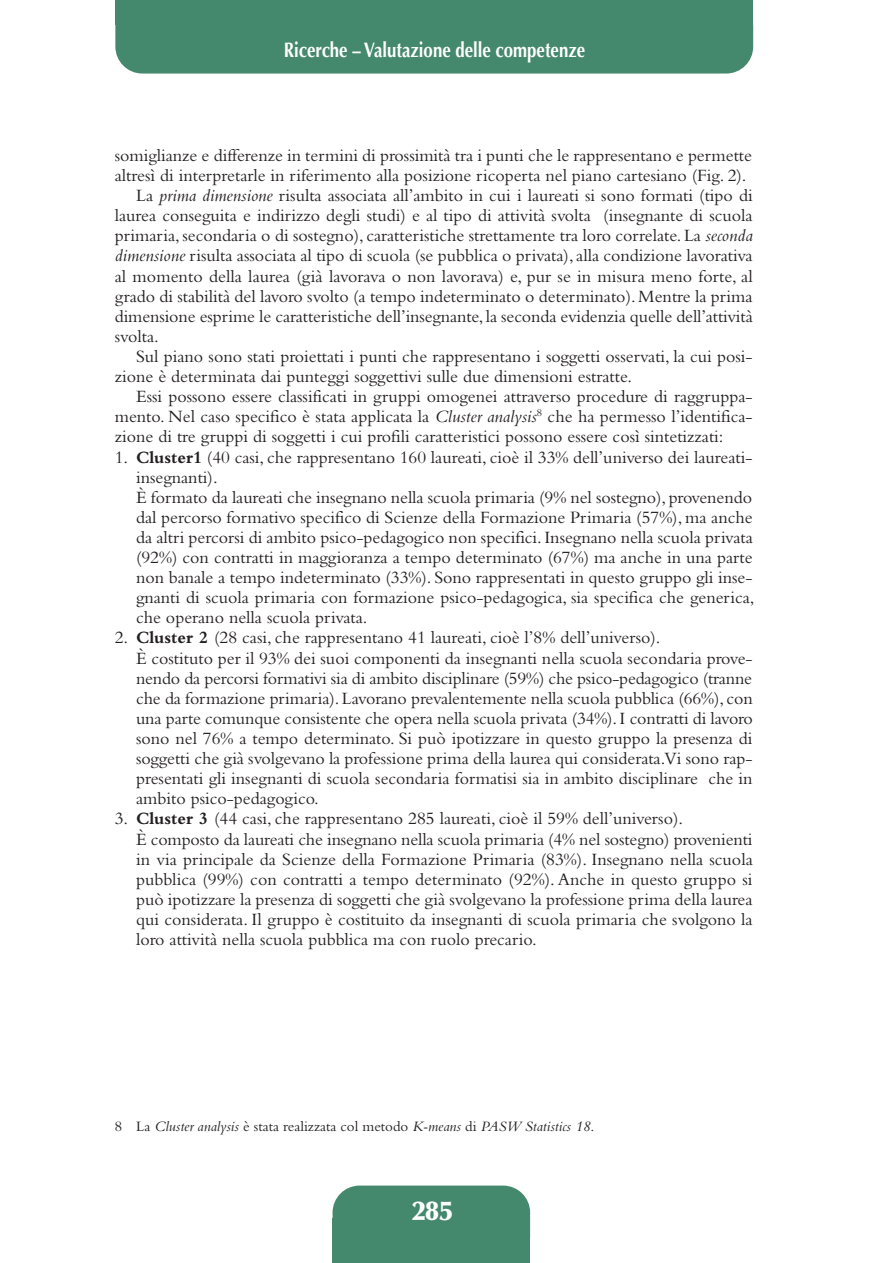
<style>
.page{position:relative;width:893px;height:1263px;background:#fff}
.page>*{position:absolute;margin:0;border:0;box-sizing:border-box;transform-origin:0 0}
.t1{font:900 27px "Optima";color:#fff}
.t2{font:700 21px "Optima";color:#fff;scale:.8 1}
.t3{font:18px/20.1px "Bembo";color:#231f20}
.t4{font:italic 15px "Bembo";color:#231f20}
.s1{font-style:italic}
.s2{font-weight:700}
.s3{font-style:normal}
</style>
<div class="page">
<div style="left:333px;top:1185px;width:197px;height:78px;background:#44896d;border-radius:27px"></div>
<div style="left:333px;top:1218px;width:197px;height:45px;background:#44896d"></div>
<div style="left:115px;top:0;width:638px;height:74px;background:#44896d;border-radius:27px"></div>
<div style="left:115px;top:0;width:638px;height:24px;background:#44896d"></div>
<p class="t2" style="left:284px;top:38px;width:378px">Ricerche – Valutazione delle competenze</p>
<p class="t3" style="left:115px;top:147px;width:639px">somiglianze e differenze in termini di prossimità tra i punti che le rappresentano e permette</p>
<p class="t3" style="left:115px;top:167px;width:633px">altresì di interpretarle in riferimento alla posizione ricoperta nel piano cartesiano (Fig. 2).</p>
<p class="t3" style="left:136px;top:187px;width:618px">La <span class="s1">prima dimensione</span> risulta associata all’ambito in cui i laureati si sono formati (tipo di</p>
<p class="t3" style="left:115px;top:207px;width:639px">laurea conseguita e indirizzo degli studi) e al tipo di attività svolta (insegnante di scuola</p>
<p class="t3" style="left:115px;top:227px;width:639px">primaria, secondaria o di sostegno), caratteristiche strettamente tra loro correlate. La <span class="s1">seconda</span></p>
<p class="t3" style="left:115px;top:248px;width:639px"><span class="s1">dimensione</span> risulta associata al tipo di scuola (se pubblica o privata), alla condizione lavorativa</p>
<p class="t3" style="left:115px;top:268px;width:639px">al momento della laurea (già lavorava o non lavorava) e, pur se in misura meno forte, al</p>
<p class="t3" style="left:115px;top:288px;width:639px">grado di stabilità del lavoro svolto (a tempo indeterminato o determinato). Mentre la prima</p>
<p class="t3" style="left:115px;top:308px;width:639px">dimensione esprime le caratteristiche dell’insegnante, la seconda evidenzia quelle dell’attività</p>
<p class="t3" style="left:115px;top:328px;width:46px">svolta.</p>
<p class="t3" style="left:136px;top:348px;width:618px">Sul piano sono stati proiettati i punti che rappresentano i soggetti osservati, la cui posi-</p>
<p class="t3" style="left:115px;top:368px;width:519px">zione è determinata dai punteggi soggettivi sulle due dimensioni estratte.</p>
<p class="t3" style="left:136px;top:388px;width:618px">Essi possono essere classificati in gruppi omogenei attraverso procedure di raggruppa-</p>
<p class="t3" style="left:115px;top:408px;width:639px">mento. Nel caso specifico è stata applicata la <span class="s1">Cluster analysis</span><sup>8</sup> che ha permesso l’identifica-</p>
<p class="t3" style="left:115px;top:428px;width:610px">zione di tre gruppi di soggetti i cui profili caratteristici possono essere così sintetizzati:</p>
<p class="t3" style="left:136px;top:449px;width:620px;text-indent:-21px">1. <span class="s2">Cluster1</span> (40 casi, che rappresentano 160 laureati, cioè il 33% dell’universo dei laureati&shy;insegnanti).<br>È formato da laureati che insegnano nella scuola primaria (9% nel sostegno), provenendo dal percorso formativo specifico di Scienze della Formazione Primaria (57%), ma anche da altri percorsi di ambito psico-pedagogico non specifici. Insegnano nella scuola privata (92%) con contratti in maggioranza a tempo determinato (67%) ma anche in una parte non banale a tempo indeterminato (33%). Sono rappresentati in questo gruppo gli inse&shy;gnanti di scuola primaria con formazione psico-pedagogica, sia specifica che generica, che operano nella scuola privata.</p>
<p class="t3" style="left:136px;top:630px;width:618px;text-indent:-21px">2. <span class="s2">Cluster 2</span> (28 casi, che rappresentano 41 laureati, cioè l’8% dell’universo).<br>È costituto per il 93% dei suoi componenti da insegnanti nella scuola secondaria prove&shy;nendo da percorsi formativi sia di ambito disciplinare (59%) che psico-pedagogico (tranne che da formazione primaria). Lavorano prevalentemente nella scuola pubblica (66%), con una parte comunque consistente che opera nella scuola privata (34%). I contratti di lavoro sono nel 76% a tempo determinato. Si può ipotizzare in questo gruppo la presenza di soggetti che già svolgevano la professione prima della laurea qui considerata.Vi sono rap&shy;presentati gli insegnanti di scuola secondaria formatisi sia in ambito disciplinare che in ambito psico-pedagogico.</p>
<p class="t3" style="left:136px;top:810px;width:618px;text-indent:-21px">3. <span class="s2">Cluster 3</span> (44 casi, che rappresentano 285 laureati, cioè il 59% dell’universo).<br>È composto da laureati che insegnano nella scuola primaria (4% nel sostegno) provenienti in via principale da Scienze della Formazione Primaria (83%). Insegnano nella scuola pubblica (99%) con contratti a tempo determinato (92%). Anche in questo gruppo si può ipotizzare la presenza di soggetti che già svolgevano la professione prima della laurea qui considerata. Il gruppo è costituito da insegnanti di scuola primaria che svolgono la loro attività nella scuola pubblica ma con ruolo precario.</p>
<p class="t4" style="left:115px;top:1121px;width:481px"><span class="s3">8 La</span> Cluster analysis <span class="s3">è stata realizzata col metodo</span> K-means <span class="s3">di</span> PASW Statistics 18<span class="s3">.</span></p>
<p class="t1" style="left:412px;top:1200px;width:42px">285</p>
</div>
